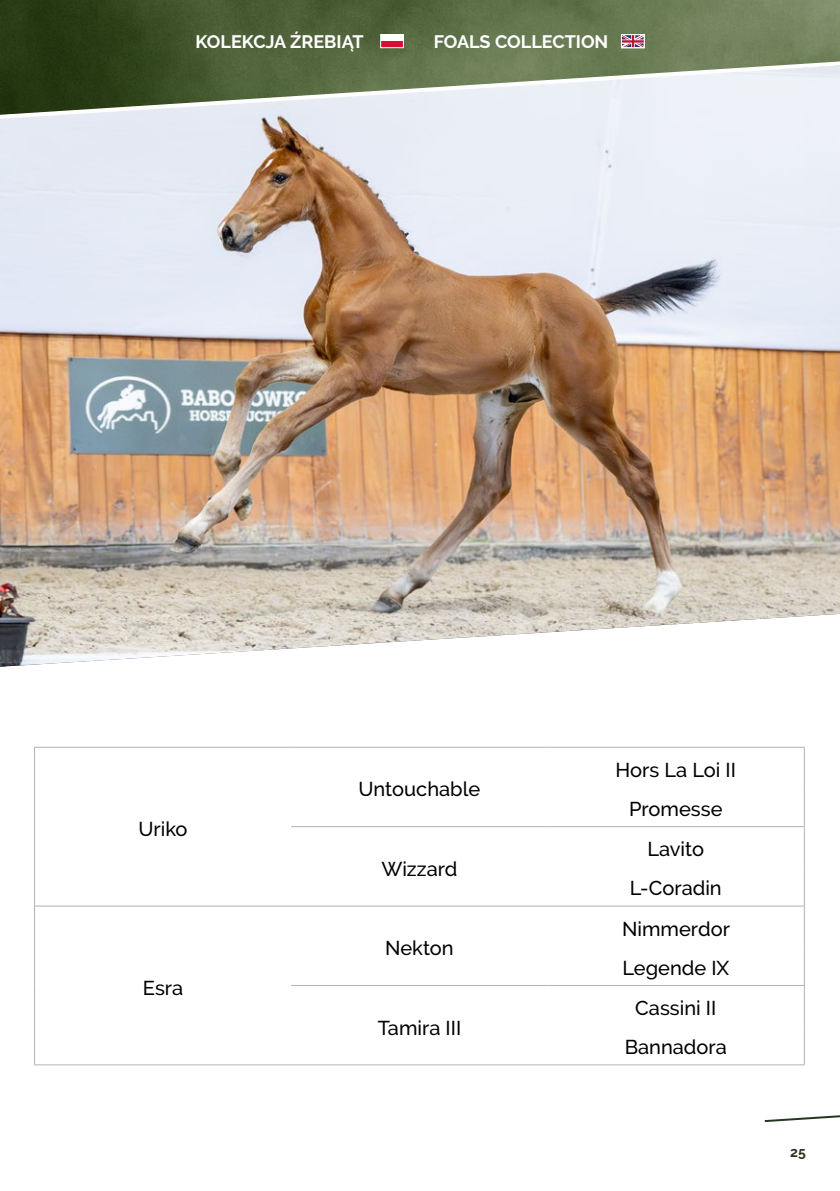
<style>
.page{position:relative;width:840px;height:1191px;background:#fff}
.page>*{position:absolute;margin:0;border:0;box-sizing:border-box;transform-origin:0 0}
.t1{font:500 20px/39.2px "Raleway";color:#000;text-align:center}
.t2{font:700 18px "Raleway";color:#fff}
.t3{font:700 14px "Raleway";color:#27371d}
</style>
<div class="page">
<img style="left:0;top:0;width:839px;height:58px">
<div style="left:380px;top:35px;width:23px;height:6px;background:#fff"></div>
<div style="left:380px;top:41px;width:23px;height:7px;background:#d80d32"></div>
<div style="left:380px;top:35px;width:23px;height:13px;border:1px solid #fff"></div>
<svg style="left:621px;top:34px;width:23px;height:12px"></svg>
<div style="left:621px;top:35px;width:23px;height:13px;border:1px solid #fff"></div>
<img style="left:0;top:122px;width:839px;height:544px">
<svg style="left:35px;top:747px;width:768px;height:160px"></svg>
<hr style="left:291px;top:826px;width:256px;height:1px;background:#b3b2b2">
<hr style="left:547px;top:826px;width:257px;height:1px;background:#b3b2b2">
<hr style="left:34px;top:905px;width:257px;height:1px;background:#b3b2b2">
<hr style="left:291px;top:905px;width:256px;height:1px;background:#b3b2b2">
<hr style="left:547px;top:905px;width:257px;height:1px;background:#b3b2b2">
<hr style="left:291px;top:985px;width:256px;height:1px;background:#b3b2b2">
<hr style="left:547px;top:985px;width:257px;height:1px;background:#b3b2b2">
<hr style="left:34px;top:746px;width:257px;height:1px;background:#b3b2b2">
<hr style="left:34px;top:747px;width:1px;height:40px;background:#b3b2b2">
<hr style="left:34px;top:787px;width:1px;height:39px;background:#b3b2b2">
<hr style="left:34px;top:826px;width:1px;height:40px;background:#b3b2b2">
<hr style="left:34px;top:866px;width:1px;height:39px;background:#b3b2b2">
<hr style="left:291px;top:746px;width:256px;height:1px;background:#b3b2b2">
<hr style="left:547px;top:746px;width:257px;height:1px;background:#b3b2b2">
<hr style="left:803px;top:747px;width:1px;height:40px;background:#b3b2b2">
<hr style="left:803px;top:787px;width:1px;height:39px;background:#b3b2b2">
<hr style="left:803px;top:827px;width:1px;height:39px;background:#b3b2b2">
<hr style="left:803px;top:866px;width:1px;height:39px;background:#b3b2b2">
<hr style="left:34px;top:906px;width:1px;height:39px;background:#b3b2b2">
<hr style="left:34px;top:945px;width:1px;height:40px;background:#b3b2b2">
<hr style="left:34px;top:985px;width:1px;height:40px;background:#b3b2b2">
<hr style="left:34px;top:1025px;width:1px;height:39px;background:#b3b2b2">
<hr style="left:34px;top:1064px;width:257px;height:1px;background:#b3b2b2">
<hr style="left:803px;top:906px;width:1px;height:39px;background:#b3b2b2">
<hr style="left:803px;top:945px;width:1px;height:40px;background:#b3b2b2">
<hr style="left:291px;top:1064px;width:256px;height:1px;background:#b3b2b2">
<hr style="left:803px;top:986px;width:1px;height:39px;background:#b3b2b2">
<hr style="left:803px;top:1025px;width:1px;height:39px;background:#b3b2b2">
<hr style="left:547px;top:1064px;width:257px;height:1px;background:#b3b2b2">
<svg style="left:0;top:58px;width:839px;height:64px;background:#a1ab9c"></svg>
<svg style="left:764px;top:1115px;width:75px;height:8px"></svg>
<p class="t2" style="left:195px;top:31px;width:169px">KOLEKCJA ŹREBIĄT</p>
<p class="t2" style="left:433px;top:31px;width:176px">FOALS COLLECTION</p>
<p class="t1" style="left:138px;top:809px;width:51px">Uriko</p>
<p class="t1" style="left:143px;top:968px;width:42px">Esra</p>
<p class="t1" style="left:358px;top:769px;width:123px">Untouchable</p>
<p class="t1" style="left:381px;top:849px;width:78px">Wizzard</p>
<p class="t1" style="left:385px;top:928px;width:70px">Nekton</p>
<p class="t1" style="left:377px;top:1008px;width:85px">Tamira III</p>
<p class="t1" style="left:615px;top:750px;width:122px">Hors La Loi II<br>Promesse</p>
<p class="t1" style="left:629px;top:829px;width:93px">Lavito<br>L-Coradin</p>
<p class="t1" style="left:621px;top:909px;width:109px;text-align:left">Nimmerdor<br>Legende IX</p>
<p class="t1" style="left:624px;top:988px;width:104px">Cassini II<br>Bannadora</p>
<p class="t3" style="left:789px;top:1144px;width:17px">25</p>
</div>
